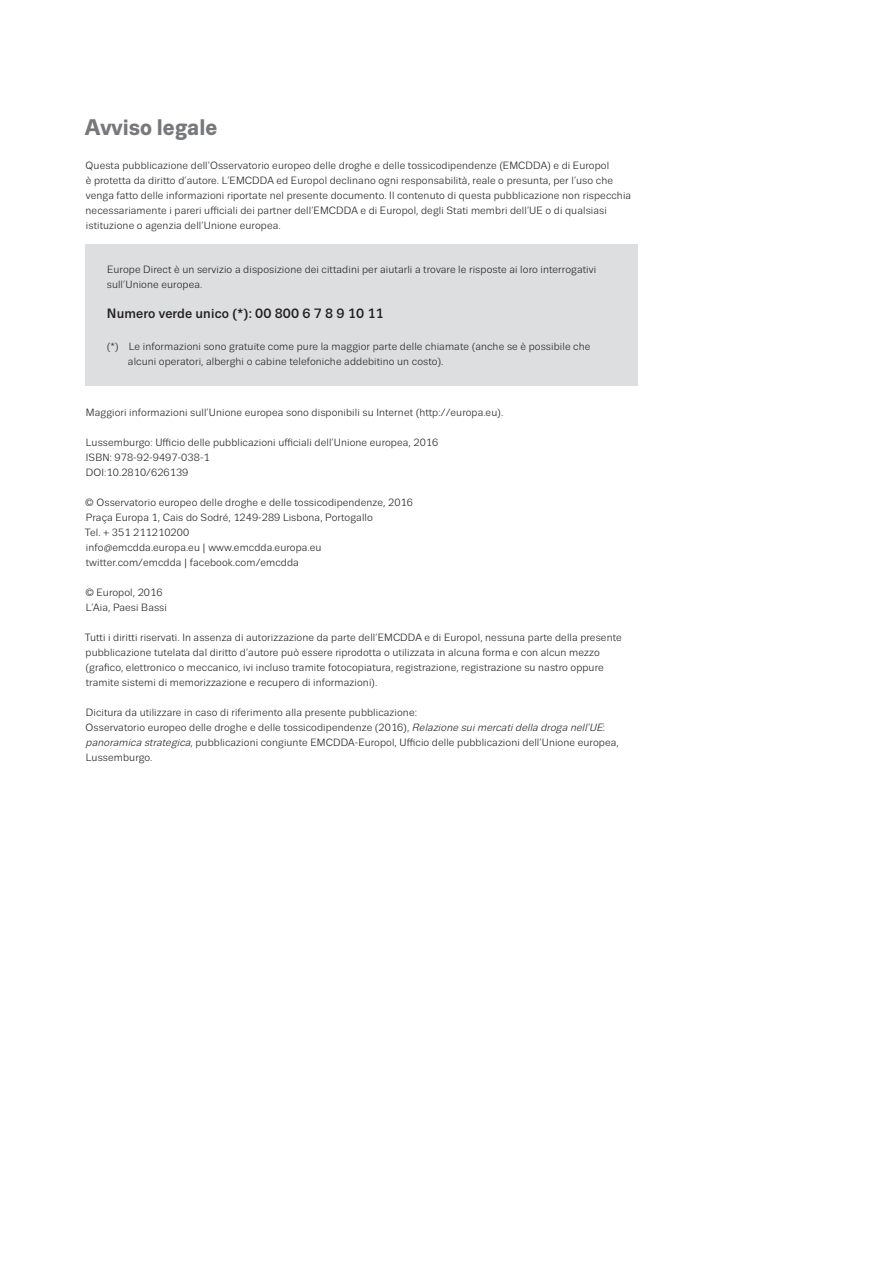
<style>
.page{position:relative;width:893px;height:1263px;background:#fff}
.page>*{position:absolute;margin:0;border:0;box-sizing:border-box;transform-origin:0 0}
.t1{font:700 22.5px "Trivia Sans";color:#76787b}
.t2{font:500 13.5px "Trivia Sans";letter-spacing:.01em;color:#231f20}
.t3{font:10.5px/15px "Trivia Sans";letter-spacing:.01em;color:#231f20}
.s1{font-style:italic}
</style>
<div class="page">
<div style="left:85px;top:244px;width:553px;height:142px;background:#dddee0"></div>
<h1 class="t1" style="left:85px;top:115px;width:133px">Avviso legale</h1>
<p class="t3" style="left:86px;top:158px;width:547px">Questa pubblicazione dell’Osservatorio europeo delle droghe e delle tossicodipendenze (EMCDDA) e di Europol<br>è protetta da diritto d’autore. L’EMCDDA ed Europol declinano ogni responsabilità, reale o presunta, per l’uso che venga fatto delle informazioni riportate nel presente documento. Il contenuto di questa pubblicazione non rispecchia necessariamente i pareri ufficiali dei partner dell’EMCDDA e di Europol, degli Stati membri dell’UE o di qualsiasi istituzione o agenzia dell’Unione europea.</p>
<p class="t3" style="left:107px;top:262px;width:491px">Europe Direct è un servizio a disposizione dei cittadini per aiutarli a trovare le risposte ai loro interrogativi sull’Unione europea.</p>
<p class="t2" style="left:107px;top:306px;width:278px">Numero verde unico (*): 00 800 6 7 8 9 10 11</p>
<p class="t3" style="left:128px;top:339px;width:464px;text-indent:-21px">(*) Le informazioni sono gratuite come pure la maggior parte delle chiamate (anche se è possibile che alcuni operatori, alberghi o cabine telefoniche addebitino un costo).</p>
<p class="t3" style="left:86px;top:405px;width:419px">Maggiori informazioni sull’Unione europea sono disponibili su Internet (http://europa.eu).</p>
<p class="t3" style="left:86px;top:435px;width:354px">Lussemburgo: Ufficio delle pubblicazioni ufficiali dell’Unione europea, 2016<br>ISBN: 978-92-9497-038-1<br>DOI:10.2810/626139</p>
<p class="t3" style="left:85px;top:495px;width:330px">© Osservatorio europeo delle droghe e delle tossicodipendenze, 2016<br>Praça Europa 1, Cais do Sodré, 1249-289 Lisbona, Portogallo<br>Tel. + 351 211210200<br>info@emcdda.europa.eu | www.emcdda.europa.eu twitter.com/emcdda | facebook.com/emcdda</p>
<p class="t3" style="left:85px;top:585px;width:83px">© Europol, 2016<br>L’Aia, Paesi Bassi</p>
<p class="t3" style="left:85px;top:630px;width:538px">Tutti i diritti riservati. In assenza di autorizzazione da parte dell’EMCDDA e di Europol, nessuna parte della presente pubblicazione tutelata dal diritto d’autore può essere riprodotta o utilizzata in alcuna forma e con alcun mezzo (grafico, elettronico o meccanico, ivi incluso tramite fotocopiatura, registrazione, registrazione su nastro oppure tramite sistemi di memorizzazione e recupero di informazioni).</p>
<p class="t3" style="left:86px;top:705px;width:535px">Dicitura da utilizzare in caso di riferimento alla presente pubblicazione:<br>Osservatorio europeo delle droghe e delle tossicodipendenze (2016), <span class="s1">Relazione suimercatidella droga nell’UE</span>: <span class="s1">panoramica strategica</span>, pubblicazioni congiunte EMCDDA-Europol, Ufficio delle pubblicazioni dell’Unione europea, Lussemburgo.</p>
</div>
